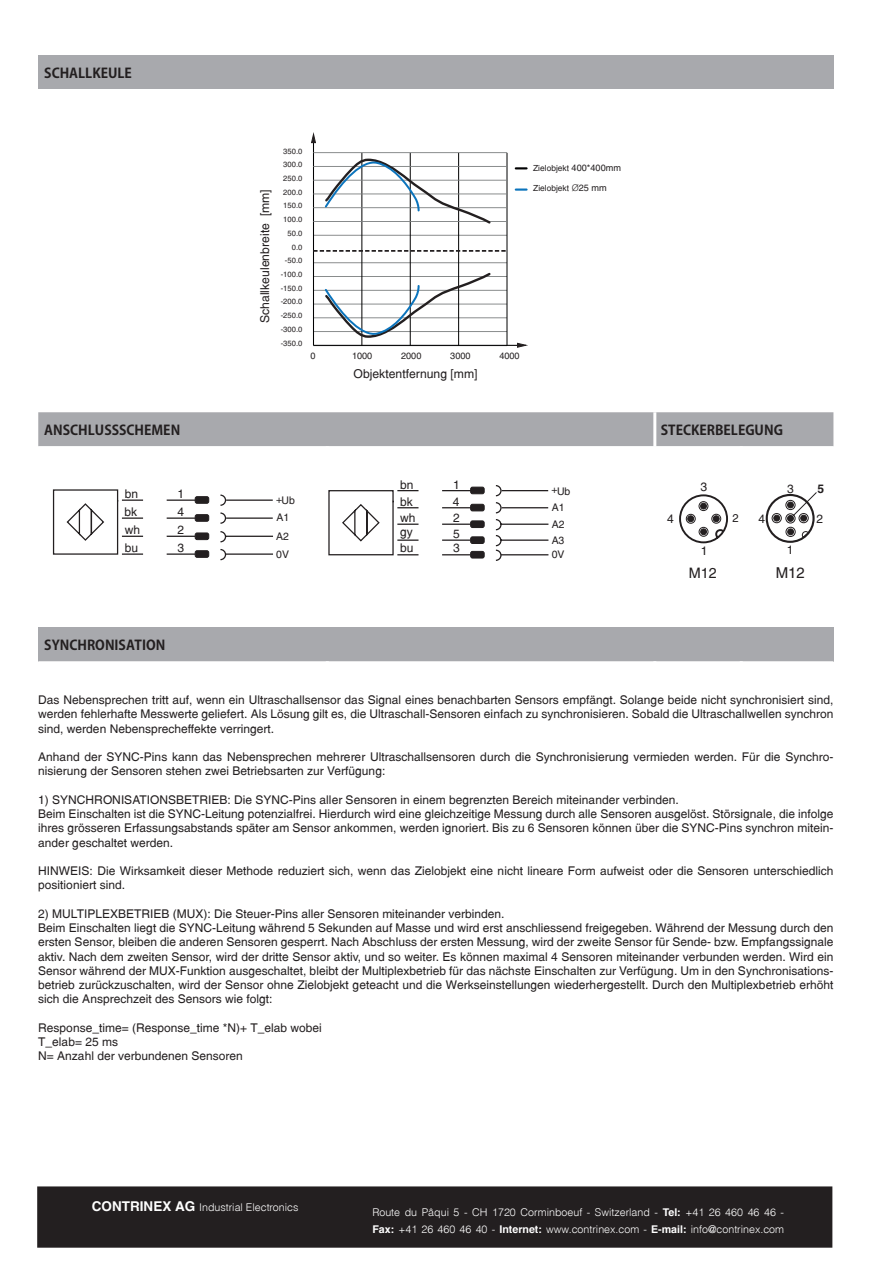
<style>
.page{position:relative;width:893px;height:1263px;background:#fff}
.page>*{position:absolute;margin:0;border:0;box-sizing:border-box;transform-origin:0 0}
.t1{font:15px "Switzerland Plain";color:#231f20}
.t2{font:14.4px "Switzerland Plain";color:#231f20}
.t3{font:700 13.5px "Koz Go Pro";color:#231f20}
.t4{font:12.15px "Switzerland Plain";color:#231f20}
.t5{font:12px/14.2px "Switzerland Plain";color:#231f20}
.t6{font:700 12px "Switzerland Plain";color:#231f20}
.t7{font:11.25px "Switzerland Plain";color:#231f20}
.t8{font:10.65px/17.1px "Switzerland Light Plain";color:#fff}
.t9{font:10.5px "Switzerland Plain";color:#231f20}
.t10{font:9.15px "Switzerland Plain";color:#231f20}
.t11{font:8.4px "Switzerland Plain";color:#231f20}
.t12{font:7.65px/13.6px "Switzerland Plain";color:#231f20;text-align:right}
.s1{font-size:9.15px}
.s2{font-family:"Switzerland Light Plain";font-size:9.15px}
.s3{font-family:"Switzerland";font-weight:700;font-size:13.5px}
.s4{font-family:"Switzerland";font-weight:700}
</style>
<div class="page">
<div style="left:38px;top:1187px;width:794px;height:60px;background:#231f20"></div>
<div style="left:37px;top:1186px;width:795px;height:62px;border:2px solid #231f20"></div>
<div style="left:38px;top:55px;width:795px;height:34px;background:#a8a9ad"></div>
<div style="left:38px;top:412px;width:795px;height:34px;background:#a8a9ad"></div>
<hr style="left:313px;top:331px;width:194px;height:1px;background:#7c7f80">
<hr style="left:313px;top:318px;width:194px;height:1px;background:#7c7f80">
<hr style="left:313px;top:304px;width:194px;height:1px;background:#7c7f80">
<hr style="left:313px;top:290px;width:194px;height:1px;background:#7c7f80">
<hr style="left:313px;top:276px;width:194px;height:1px;background:#7c7f80">
<hr style="left:313px;top:262px;width:194px;height:1px;background:#7c7f80">
<hr style="left:313px;top:235px;width:194px;height:1px;background:#7c7f80">
<hr style="left:362px;top:153px;width:1px;height:193px;background:#000001">
<hr style="left:410px;top:153px;width:1px;height:193px;background:#000001">
<hr style="left:458px;top:153px;width:1px;height:193px;background:#000001">
<hr style="left:507px;top:153px;width:1px;height:193px;background:#000001">
<hr style="left:313px;top:141px;width:1px;height:204px;background:#000001">
<hr style="left:313px;top:345px;width:210px;height:1px;background:#000001">
<svg style="left:516px;top:167px;width:11px;height:2px"></svg>
<svg style="left:516px;top:188px;width:11px;height:3px"></svg>
<svg style="left:311px;top:132px;width:5px;height:11px"></svg>
<svg style="left:517px;top:343px;width:11px;height:5px"></svg>
<hr style="left:313px;top:194px;width:194px;height:1px;background:#7c7f80">
<hr style="left:313px;top:207px;width:194px;height:1px;background:#7c7f80">
<hr style="left:313px;top:221px;width:194px;height:1px;background:#7c7f80">
<hr style="left:313px;top:152px;width:194px;height:1px;background:#7c7f80">
<hr style="left:313px;top:180px;width:194px;height:1px;background:#7c7f80">
<hr style="left:313px;top:166px;width:194px;height:1px;background:#7c7f80">
<svg style="left:323px;top:157px;width:169px;height:69px"></svg>
<svg style="left:323px;top:271px;width:169px;height:68px"></svg>
<svg style="left:313px;top:250px;width:194px;height:2px"></svg>
<svg style="left:328px;top:485px;width:221px;height:76px"></svg>
<div style="left:471px;top:537px;width:13px;height:6px;background:#231f20;border-radius:2px"></div>
<div style="left:470px;top:537px;width:14px;height:7px;border:1px solid #231f20;border-radius:2px"></div>
<div style="left:766px;top:494px;width:49px;height:49px;border:2px solid #231f20;border-radius:50%"></div>
<div style="left:772px;top:513px;width:10px;height:10px;border:1px solid #231f20;border-radius:50%"></div>
<div style="left:773px;top:515px;width:7px;height:6px;border:1px solid #231f20;border-radius:50%"></div>
<svg style="left:774px;top:492px;width:43px;height:46px"></svg>
<svg style="left:679px;top:494px;width:49px;height:50px"></svg>
<div style="left:711px;top:514px;width:10px;height:9px;border:1px solid #231f20;border-radius:50%"></div>
<svg style="left:52px;top:489px;width:221px;height:72px"></svg>
<div style="left:195px;top:533px;width:14px;height:7px;background:#231f20;border-radius:2px"></div>
<div style="left:195px;top:533px;width:14px;height:7px;border:1px solid #231f20;border-radius:2px"></div>
<div style="left:38px;top:627px;width:795px;height:34px;background:#a8a9ad"></div>
<svg style="left:38px;top:661px;width:795px;height:1px"></svg>
<p class="t3" style="left:44px;top:65px;width:89px">SCHALLKEULE</p>
<p class="t4" style="left:260px;top:323px;width:135px;rotate:-90deg">Schallkeulenbreite [mm]</p>
<p class="t12" style="left:283px;top:145px;width:21px">350.0</p>
<p class="t12" style="left:283px;top:159px;width:21px">300.0</p>
<p class="t12" style="left:283px;top:172px;width:21px">250.0</p>
<p class="t12" style="left:281px;top:186px;width:23px">200.0<br>150.0<br>100.0<br>50.0<br>0.0 -50.0 -100.0 -150.0</p>
<p class="t12" style="left:281px;top:309px;width:23px">-250.0</p>
<p class="t12" style="left:281px;top:296px;width:23px">-200.0</p>
<p class="t12" style="left:281px;top:323px;width:23px">-300.0</p>
<p class="t12" style="left:281px;top:337px;width:23px">-350.0</p>
<p class="t10" style="left:311px;top:353px;width:7px">0</p>
<p class="t10" style="left:352px;top:353px;width:22px">1000</p>
<p class="t10" style="left:401px;top:352px;width:22px">2000</p>
<p class="t10" style="left:450px;top:353px;width:22px">3000</p>
<p class="t10" style="left:499px;top:353px;width:22px">4000</p>
<p class="t4" style="left:353px;top:369px;width:126px">Objektentfernung [mm]</p>
<p class="t11" style="left:533px;top:165px;width:89px">Zielobjekt <span class="s1">400*400mm</span></p>
<p class="t11" style="left:533px;top:185px;width:75px">Zielobjekt <span class="s2">Ø</span><span class="s1">25 mm</span></p>
<p class="t3" style="left:44px;top:422px;width:137px">ANSCHLUSSSCHEMEN</p>
<p class="t3" style="left:661px;top:422px;width:124px">STECKERBELEGUNG</p>
<p class="t5" style="left:125px;top:488px;width:15px">bn</p>
<p class="t5" style="left:178px;top:488px;width:8px">1</p>
<p class="t5" style="left:125px;top:506px;width:14px">bk</p>
<p class="t5" style="left:177px;top:506px;width:8px">4</p>
<p class="t5" style="left:125px;top:524px;width:17px">wh</p>
<p class="t5" style="left:178px;top:524px;width:8px">2</p>
<p class="t5" style="left:125px;top:542px;width:15px">bu</p>
<p class="t5" style="left:178px;top:542px;width:8px">3</p>
<p class="t9" style="left:276px;top:496px;width:20px">+Ub</p>
<p class="t9" style="left:276px;top:514px;width:14px">A1</p>
<p class="t9" style="left:276px;top:532px;width:14px">A2</p>
<p class="t9" style="left:276px;top:550px;width:14px">0V</p>
<p class="t5" style="left:400px;top:479px;width:15px">bn</p>
<p class="t5" style="left:453px;top:479px;width:8px">1</p>
<p class="t5" style="left:400px;top:496px;width:14px">bk</p>
<p class="t5" style="left:453px;top:496px;width:8px">4</p>
<p class="t5" style="left:400px;top:512px;width:17px">wh</p>
<p class="t5" style="left:453px;top:512px;width:8px">2</p>
<p class="t5" style="left:400px;top:525px;width:14px">gy</p>
<p class="t5" style="left:453px;top:528px;width:8px">5</p>
<p class="t5" style="left:400px;top:542px;width:15px">bu</p>
<p class="t5" style="left:453px;top:542px;width:8px">3</p>
<p class="t9" style="left:552px;top:487px;width:20px">+Ub</p>
<p class="t9" style="left:552px;top:503px;width:14px">A1</p>
<p class="t9" style="left:552px;top:520px;width:14px">A2</p>
<p class="t9" style="left:552px;top:536px;width:14px">A3</p>
<p class="t9" style="left:552px;top:551px;width:14px">0V</p>
<p class="t4" style="left:700px;top:482px;width:8px">3</p>
<p class="t4" style="left:667px;top:514px;width:8px">4</p>
<p class="t7" style="left:732px;top:514px;width:8px">2</p>
<p class="t4" style="left:701px;top:546px;width:8px">1</p>
<p class="t5" style="left:787px;top:483px;width:8px">3</p>
<p class="t6" style="left:817px;top:481px;width:8px">5</p>
<p class="t5" style="left:758px;top:512px;width:8px">4</p>
<p class="t5" style="left:817px;top:512px;width:8px">2</p>
<p class="t5" style="left:787px;top:543px;width:8px">1</p>
<p class="t2" style="left:689px;top:568px;width:30px">M12</p>
<p class="t1" style="left:776px;top:567px;width:31px">M12</p>
<p class="t3" style="left:44px;top:637px;width:123px">SYNCHRONISATION</p>
<p class="t5" style="left:38px;top:693px;width:797px;text-align:justify">Das Nebensprechen tritt auf, wenn ein Ultraschallsensor das Signal eines benachbarten Sensors empfängt. Solange beide nicht synchronisiert sind, werden fehlerhafte Messwerte geliefert. Als Lösung gilt es, die Ultraschall-Sensoren einfach zu synchronisieren. Sobald die Ultraschallwellen synchron sind, werden Nebensprecheffekte verringert.</p>
<p class="t5" style="left:38px;top:750px;width:797px">Anhand der SYNC-Pins kann das Nebensprechen mehrerer Ultraschallsensoren durch die Synchronisierung vermieden werden. Für die Synchro&shy;nisierung der Sensoren stehen zwei Betriebsarten zur Verfügung:</p>
<p class="t5" style="left:38px;top:792px;width:797px">1) SYNCHRONISATIONSBETRIEB: Die SYNC-Pins aller Sensoren in einem begrenzten Bereich miteinander verbinden.<br>Beim Einschalten ist die SYNC-Leitung potenzialfrei. Hierdurch wird eine gleichzeitige Messung durch alle Sensoren ausgelöst. Störsignale, die infolge ihres grösseren Erfassungsabstands später am Sensor ankommen, werden ignoriert. Bis zu 6 Sensoren können über die SYNC-Pins synchron mitein&shy;ander geschaltet werden.</p>
<p class="t5" style="left:38px;top:864px;width:797px">HINWEIS: Die Wirksamkeit dieser Methode reduziert sich, wenn das Zielobjekt eine nicht lineare Form aufweist oder die Sensoren unterschiedlich positioniert sind.</p>
<p class="t5" style="left:38px;top:906px;width:797px">2) MULTIPLEXBETRIEB (MUX): Die Steuer-Pins aller Sensoren miteinander verbinden.<br>Beim Einschalten liegt die SYNC-Leitung während 5 Sekunden auf Masse und wird erst anschliessend freigegeben. Während der Messung durch den ersten Sensor, bleiben die anderen Sensoren gesperrt. Nach Abschluss der ersten Messung, wird der zweite Sensor für Sende- bzw. Empfangssignale aktiv. Nach dem zweiten Sensor, wird der dritte Sensor aktiv, und so weiter. Es können maximal 4 Sensoren miteinander verbunden werden. Wird ein Sensor während der MUX-Funktion ausgeschaltet, bleibt der Multiplexbetrieb für das nächste Einschalten zur Verfügung. Um in den Synchronisations&shy;betrieb zurückzuschalten, wird der Sensor ohne Zielobjekt geteacht und die Werkseinstellungen wiederhergestellt. Durch den Multiplexbetrieb erhöht sich die Ansprechzeit des Sensors wie folgt:</p>
<p class="t5" style="left:38px;top:1020px;width:285px">Response_time= (Response_time *N)+ T_elab wobei<br>T_elab= 25 ms<br>N= Anzahl der verbundenen Sensoren</p>
<p class="t8" style="left:92px;top:1198px;width:208px"><span class="s3">CONTRINEX AG</span> Industrial Electronics</p>
<p class="t8" style="left:372px;top:1203px;width:413px">Route du Pâqui 5 - CH 1720 Corminboeuf - Switzerland - <span class="s4">Tel:</span> +41 26 460 46 46 -<br><span class="s4">Fax:</span> +41 26 460 46 40 - <span class="s4">Internet:</span> www.contrinex.com - <span class="s4">E-mail:</span> info@contrinex.com</p>
</div>
